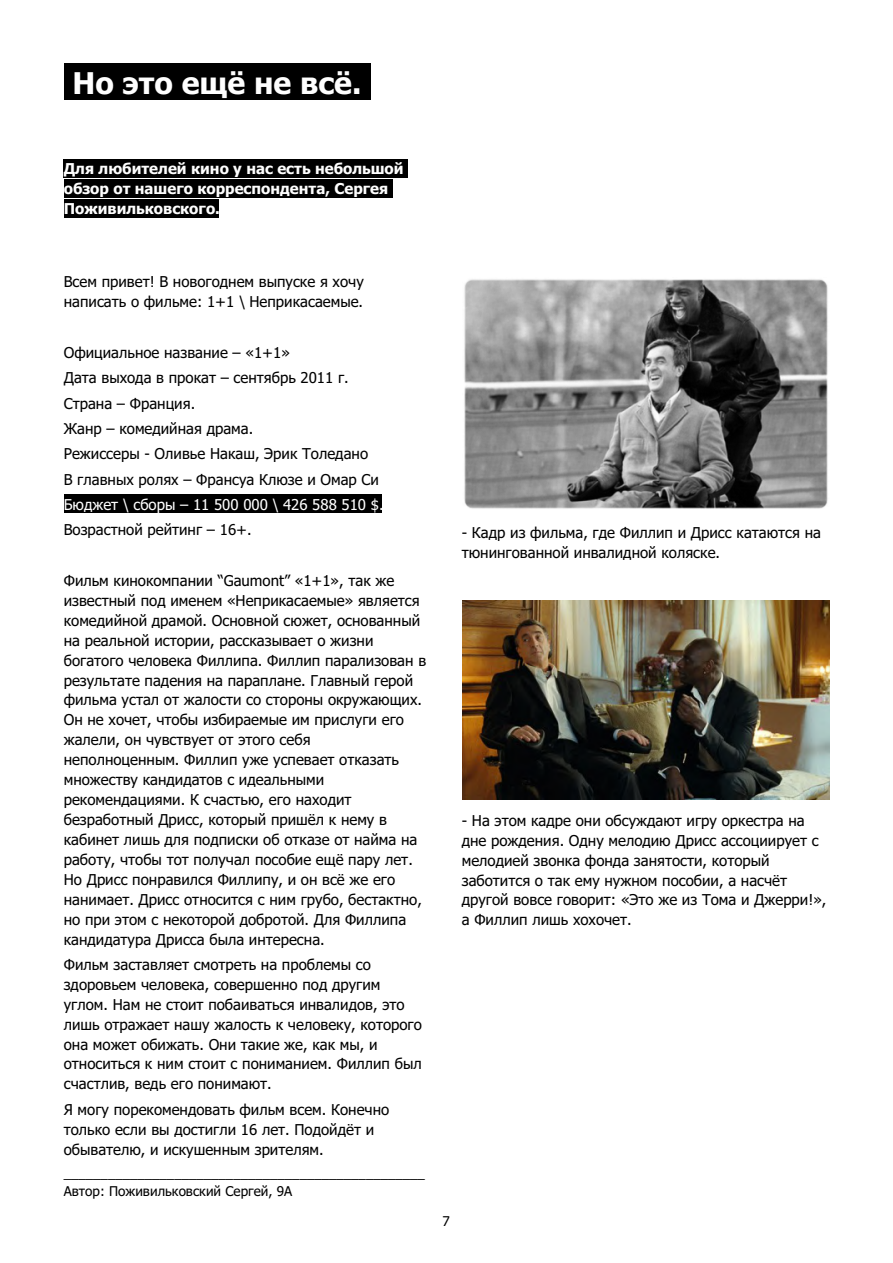
<style>
.page{position:relative;width:893px;height:1263px;background:#fff}
.page>*{position:absolute;margin:0;border:0;box-sizing:border-box;transform-origin:0 0}
.t1{font:700 30px "Tahoma";color:#fefefe}
.t2{font:15px/20px "Tahoma";color:#000}
.t3{font:700 15px/20px "Tahoma";color:#fefefe}
.t4{font:15px "Tahoma";color:#fefefe}
.t5{font:13.5px/17.9px "Tahoma";color:#000}
</style>
<div class="page">
<div style="left:65px;top:495px;width:317px;height:18px;background:#000"></div>
<img style="left:464px;top:279px;width:364px;height:230px">
<img style="left:463px;top:600px;width:366px;height:199px">
<div style="left:64px;top:64px;width:306px;height:36px;background:#000"></div>
<div style="left:64px;top:159px;width:344px;height:18px;background:#000"></div>
<div style="left:64px;top:179px;width:329px;height:18px;background:#000"></div>
<div style="left:65px;top:199px;width:154px;height:18px;background:#000"></div>
<h1 class="t1" style="left:73px;top:71px;width:290px">Но это ещё не всё.</h1>
<p class="t3" style="left:64px;top:160px;width:341px">Для любителей кино у нас есть небольшой обзор от нашего корреспондента, Сергея<br>Поживильковского.</p>
<p class="t2" style="left:64px;top:273px;width:302px">Всем привет! В новогоднем выпуске я хочу написать о фильме: 1+1 \ Неприкасаемые.</p>
<p class="t2" style="left:64px;top:341px;width:317px;line-height:25.3px">Официальное название – «1+1»<br>Дата выхода в прокат – сентябрь 2011 г.<br>Страна – Франция.<br>Жанр – комедийная драма.<br>Режиссеры - Оливье Накаш, Эрик Толедано<br>В главных ролях – Франсуа Клюзе и Омар Си</p>
<p class="t4" style="left:64px;top:498px;width:321px">Бюджет \ сборы – 11 500 000 \ 426 588 510 $.</p>
<p class="t2" style="left:64px;top:521px;width:189px">Возрастной рейтинг – 16+.</p>
<p class="t2" style="left:64px;top:572px;width:364px">Фильм кинокомпании “Gaumont” «1+1», так же известный под именем «Неприкасаемые» является комедийной драмой. Основной сюжет, основанный на реальной истории, рассказывает о жизни богатого человека Филлипа. Филлип парализован в результате падения на параплане. Главный герой фильма устал от жалости со стороны окружающих.<br>Он не хочет, чтобы избираемые им прислуги его жалели, он чувствует от этого себя неполноценным. Филлип уже успевает отказать множеству кандидатов с идеальными рекомендациями. К счастью, его находит безработный Дрисс, который пришёл к нему в кабинет лишь для подписки об отказе от найма на работу, чтобы тот получал пособие ещё пару лет.<br>Но Дрисс понравился Филлипу, и он всё же его нанимает. Дрисс относится с ним грубо, бестактно, но при этом с некоторой добротой. Для Филлипа кандидатура Дрисса была интересна.</p>
<p class="t2" style="left:64px;top:956px;width:360px">Фильм заставляет смотреть на проблемы со здоровьем человека, совершенно под другим углом. Нам не стоит побаиваться инвалидов, это лишь отражает нашу жалость к человеку, которого она может обижать. Они такие же, как мы, и относиться к ним стоит с пониманием. Филлип был счастлив, ведь его понимают.</p>
<p class="t2" style="left:64px;top:1100px;width:327px">Я могу порекомендовать фильм всем. Конечно только если вы достигли 16 лет. Подойдёт и обывателю, и искушенным зрителям.</p>
<p class="t5" style="left:64px;top:1165px;width:363px">_________________________________________________<br>Автор: Поживильковский Сергей, 9А</p>
<p class="t2" style="left:462px;top:524px;width:361px">- Кадр из фильма, где Филлип и Дрисс катаются на тюнингованной инвалидной коляске.</p>
<p class="t2" style="left:462px;top:811px;width:366px">- На этом кадре они обсуждают игру оркестра на дне рождения. Одну мелодию Дрисс ассоциирует с мелодией звонка фонда занятости, который заботится о так ему нужном пособии, а насчёт другой вовсе говорит: «Это же из Тома и Джерри!», а Филлип лишь хохочет.</p>
<p class="t5" style="left:442px;top:1213px;width:9px">7</p>
</div>
